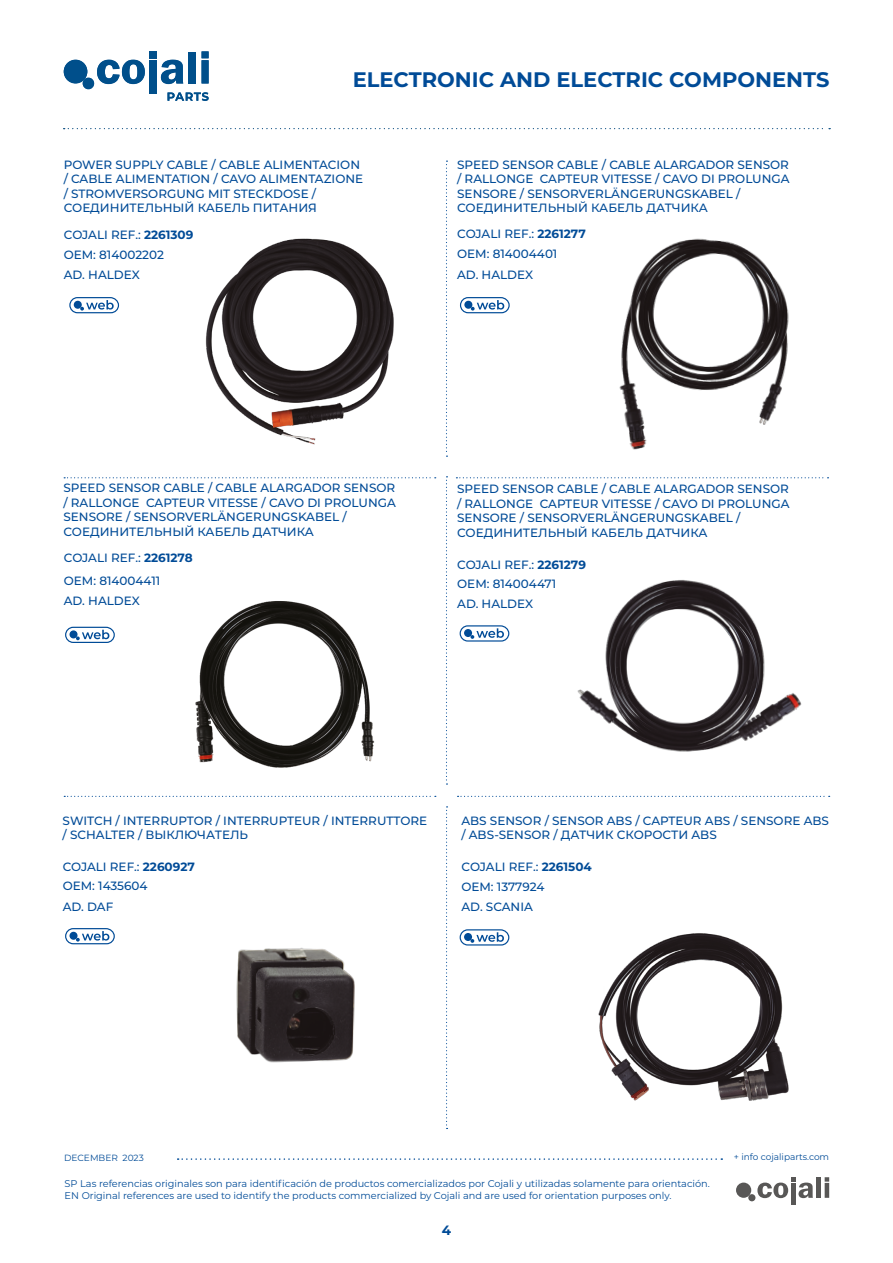
<style>
.page{position:relative;width:893px;height:1263px;background:#fff}
.page>*{position:absolute;margin:0;border:0;box-sizing:border-box;transform-origin:0 0}
.t1{font:700 21px "Montserrat";color:#004b97}
.t2{font:700 13.5px "Montserrat";color:#004b97}
.t3{font:500 12px/14.4px "Montserrat";color:#004b97}
.t4{font:9.75px/12px "Montserrat";color:#004b97}
.t5{font:9px "Montserrat";color:#004b97}
.s1{font-weight:700}
</style>
<div class="page">
<div style="left:149px;top:51px;width:8px;height:7px;background:#004f8b"></div>
<div style="left:64px;top:60px;width:23px;height:23px;background:#004f8b;border-radius:50%"></div>
<div style="left:816px;top:1178px;width:5px;height:20px;background:#585756"></div>
<svg style="left:825px;top:1177px;width:4px;height:21px"></svg>
<div style="left:736px;top:1182px;width:15px;height:16px;background:#585756;border-radius:50%"></div>
<div style="left:748px;top:1194px;width:7px;height:7px;background:#585756;border-radius:50%"></div>
<div style="left:791px;top:1183px;width:5px;height:21px;background:#585756"></div>
<svg style="left:757px;top:1177px;width:56px;height:21px"></svg>
<svg style="left:178px;top:1158px;width:544px;height:2px"></svg>
<svg style="left:97px;top:60px;width:48px;height:24px"></svg>
<div style="left:149px;top:52px;width:8px;height:7px;background:#004f8b"></div>
<svg style="left:161px;top:60px;width:22px;height:24px"></svg>
<div style="left:189px;top:52px;width:7px;height:32px;background:#004f8b"></div>
<svg style="left:202px;top:51px;width:7px;height:33px"></svg>
<div style="left:149px;top:61px;width:8px;height:33px;background:#004f8b"></div>
<div style="left:64px;top:60px;width:23px;height:24px;background:#004f8b;border-radius:50%"></div>
<div style="left:83px;top:78px;width:11px;height:11px;background:#004f8b;border-radius:50%"></div>
<svg style="left:168px;top:92px;width:41px;height:9px"></svg>
<svg style="left:64px;top:128px;width:766px;height:1px"></svg>
<svg style="left:64px;top:796px;width:372px;height:1px"></svg>
<svg style="left:458px;top:796px;width:372px;height:1px"></svg>
<svg style="left:446px;top:161px;width:1px;height:296px"></svg>
<svg style="left:446px;top:476px;width:1px;height:308px"></svg>
<svg style="left:446px;top:806px;width:2px;height:323px"></svg>
<svg style="left:65px;top:626px;width:50px;height:17px"></svg>
<svg style="left:460px;top:297px;width:50px;height:17px"></svg>
<svg style="left:69px;top:297px;width:51px;height:17px"></svg>
<svg style="left:459px;top:625px;width:51px;height:17px"></svg>
<svg style="left:459px;top:929px;width:51px;height:17px"></svg>
<svg style="left:65px;top:928px;width:50px;height:17px"></svg>
<img style="left:205px;top:238px;width:189px;height:207px">
<img style="left:619px;top:238px;width:170px;height:212px">
<img style="left:577px;top:580px;width:225px;height:172px">
<img style="left:236px;top:947px;width:119px;height:116px">
<img style="left:159px;top:601px;width:247px;height:195px">
<img style="left:598px;top:933px;width:191px;height:168px">
<svg style="left:64px;top:477px;width:372px;height:1px"></svg>
<svg style="left:456px;top:477px;width:372px;height:1px"></svg>
<h1 class="t1" style="left:353px;top:65px;width:478px">ELECTRONIC AND ELECTRIC COMPONENTS</h1>
<p class="t3" style="left:64px;top:157px;width:301px">POWER SUPPLY CABLE / CABLE ALIMENTACION / CABLE ALIMENTATION / CAVO ALIMENTAZIONE / STROMVERSORGUNG MIT STECKDOSE / СОЕДИНИТЕЛЬНЫЙ КАБЕЛЬ ПИТАНИЯ</p>
<p class="t3" style="left:457px;top:157px;width:334px">SPEED SENSOR CABLE / CABLE ALARGADOR SENSOR / RALLONGE CAPTEUR VITESSE / CAVO DI PROLUNGA SENSORE / SENSORVERLÄNGERUNGSKABEL / СОЕДИНИТЕЛЬНЫЙ КАБЕЛЬ ДАТЧИКА</p>
<p class="t3" style="left:64px;top:225px;width:131px;line-height:19.6px">COJALI REF.: <span class="s1">2261309<br></span>OEM: 814002202<br>AD. HALDEX</p>
<p class="t3" style="left:457px;top:223px;width:130px;line-height:20.4px">COJALI REF.: <span class="s1">2261277<br></span>OEM: 814004401<br>AD. HALDEX</p>
<p class="t3" style="left:63px;top:480px;width:334px">SPEED SENSOR CABLE / CABLE ALARGADOR SENSOR / RALLONGE CAPTEUR VITESSE / CAVO DI PROLUNGA SENSORE / SENSORVERLÄNGERUNGSKABEL / СОЕДИНИТЕЛЬНЫЙ КАБЕЛЬ ДАТЧИКА</p>
<p class="t3" style="left:64px;top:546px;width:130px;line-height:22.2px">COJALI REF.: <span class="s1">2261278<br></span>OEM: 814004411</p>
<p class="t3" style="left:64px;top:593px;width:77px">AD. HALDEX</p>
<p class="t3" style="left:457px;top:481px;width:334px">SPEED SENSOR CABLE / CABLE ALARGADOR SENSOR / RALLONGE CAPTEUR VITESSE / CAVO DI PROLUNGA SENSORE / SENSORVERLÄNGERUNGSKABEL / СОЕДИНИТЕЛЬНЫЙ КАБЕЛЬ ДАТЧИКА</p>
<p class="t3" style="left:457px;top:557px;width:130px">COJALI REF.: <span class="s1">2261279</span></p>
<p class="t3" style="left:457px;top:576px;width:100px">OEM: 814004471</p>
<p class="t3" style="left:457px;top:596px;width:77px">AD. HALDEX</p>
<p class="t3" style="left:63px;top:813px;width:366px">SWITCH / INTERRUPTOR / INTERRUPTEUR / INTERRUTTORE / SCHALTER / ВЫКЛЮЧАТЕЛЬ</p>
<p class="t3" style="left:63px;top:859px;width:134px">COJALI REF.: <span class="s1">2260927</span></p>
<p class="t3" style="left:63px;top:878px;width:86px">OEM: 1435604</p>
<p class="t3" style="left:63px;top:899px;width:52px">AD. DAF</p>
<p class="t3" style="left:461px;top:813px;width:369px">ABS SENSOR / SENSOR ABS / CAPTEUR ABS / SENSORE ABS / ABS-SENSOR / ДАТЧИК СКОРОСТИ ABS</p>
<p class="t3" style="left:461px;top:857px;width:132px;line-height:19.6px">COJALI REF.: <span class="s1">2261504<br></span>OEM: 1377924<br>AD. SCANIA</p>
<p class="t5" style="left:64px;top:1152px;width:81px">DECEMBER 2023</p>
<p class="t5" style="left:734px;top:1150px;width:97px">+ info cojaliparts.com</p>
<p class="t4" style="left:65px;top:1177px;width:647px">SP Las referencias originales son para identificación de productos comercializados por Cojali y utilizadas solamente para orientación.<br>EN Original references are used to identify the products commercialized by Cojali and are used for orientation purposes only.</p>
<p class="t2" style="left:442px;top:1220px;width:11px">4</p>
</div>
